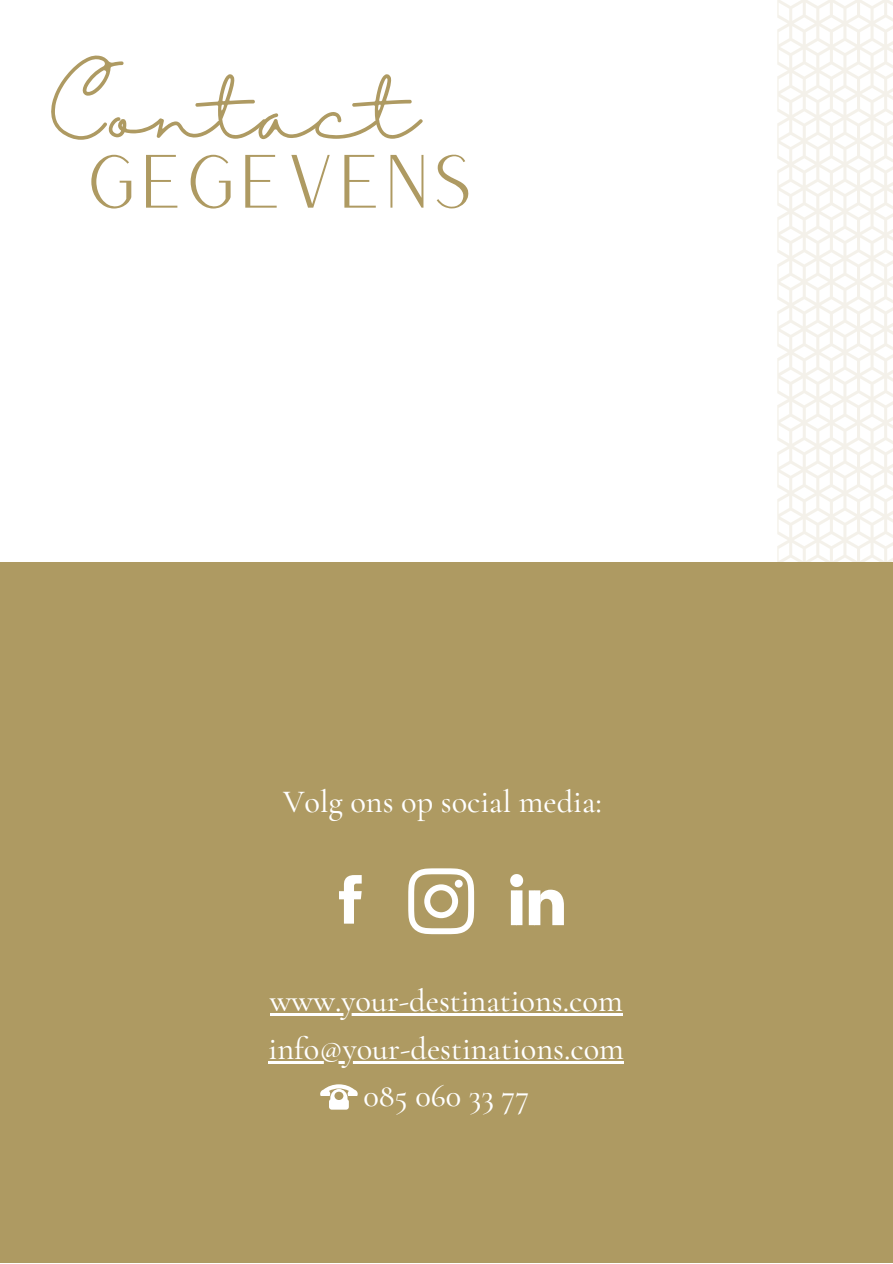
<style>
.page{position:relative;width:893px;height:1264px;background:#fff}
.page>*{position:absolute;margin:0;border:0;box-sizing:border-box;transform-origin:0 0}
.t1{font:73.5px "Versailles";color:#ae9a62}
.t2{font:69.75px "Halimun";color:#ae9a62}
.t3{font:500 32.25px "Cormorant Garamond";color:#fff}
</style>
<div class="page">
<div style="left:0;top:562px;width:892px;height:700px;background:#ae9a62"></div>
<svg style="left:339px;top:875px;width:23px;height:49px"></svg>
<svg style="left:408px;top:868px;width:66px;height:66px"></svg>
<div style="left:455px;top:879px;width:7px;height:8px;background:#fff;border-radius:50%"></div>
<svg style="left:510px;top:874px;width:54px;height:52px"></svg>
<hr style="left:270px;top:1013px;width:352px;height:2px;background:#fff">
<hr style="left:268px;top:1060px;width:356px;height:3px;background:#fff">
<svg style="left:320px;top:1084px;width:37px;height:25px"></svg>
<svg style="left:777px;top:0;width:115px;height:562px"></svg>
<p class="t2" style="left:49px;top:74px;width:371px">Contact</p>
<p class="t1" style="left:85px;top:134px;width:390px">GEGEVENS</p>
<p class="t3" style="left:283px;top:782px;width:320px">Volg ons op social media:</p>
<p class="t3" style="left:270px;top:981px;width:354px">www.your-destinations.com</p>
<p class="t3" style="left:268px;top:1028px;width:357px">info@your-destinations.com</p>
<p class="t3" style="left:363px;top:1076px;width:167px">085 060 33 77</p>
</div>
